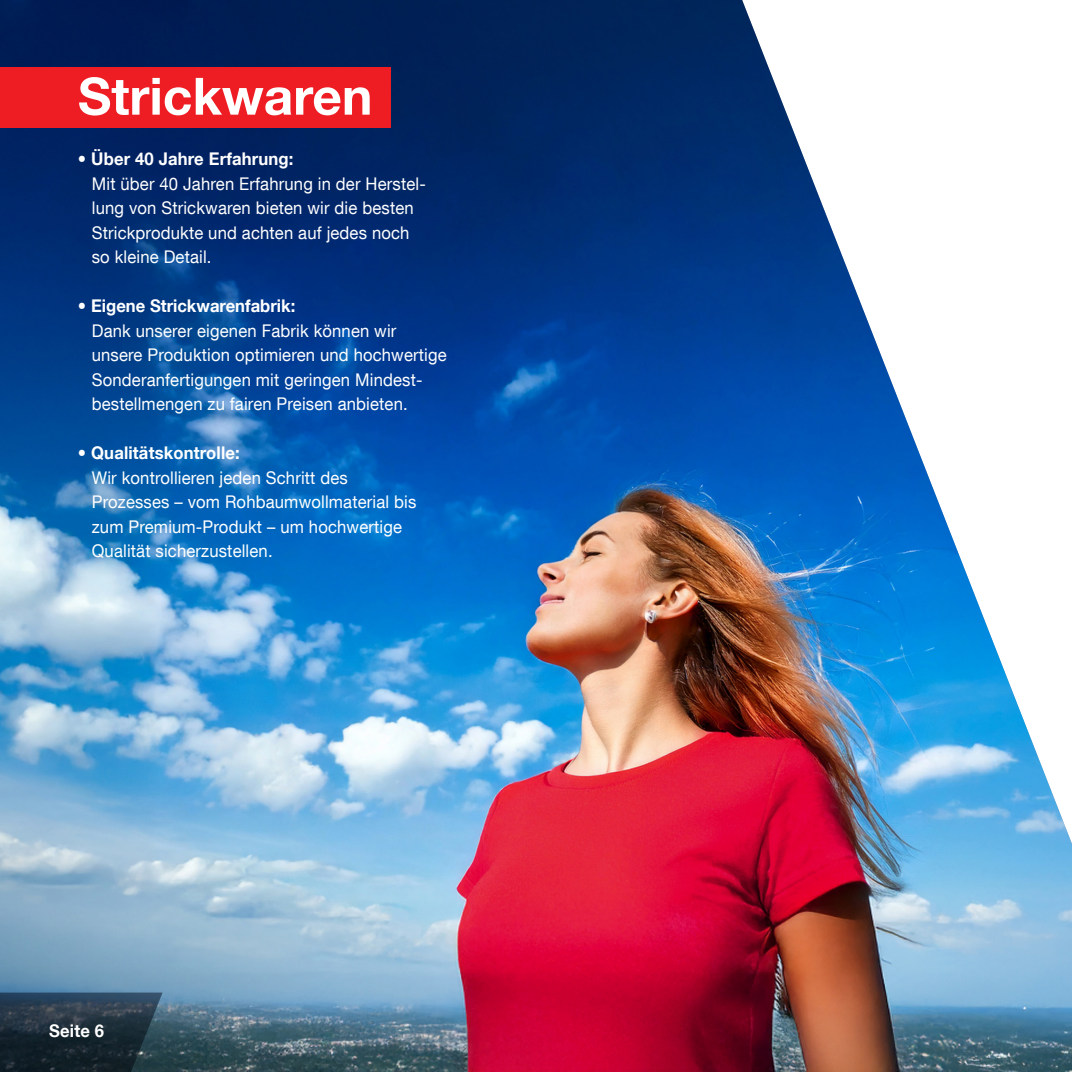
<style>
.page{position:relative;width:1072px;height:1072px;background:#fff}
.page>*{position:absolute;margin:0;border:0;box-sizing:border-box;transform-origin:0 0}
.t1{font:700 51.45px "Helvetica Neue LT Com";color:#fff}
.t2{font:17.5px/24.5px "Helvetica Neue LT Com";letter-spacing:.01em;color:#fff;scale:.95 1}
.t3{font:700 17.5px "Helvetica Neue LT Com";letter-spacing:.01em;color:#fff;scale:.95 1}
.s1{font-weight:700}
</style>
<div class="page">
<img style="left:0;top:0;width:1071px;height:1071px">
<svg style="left:0;top:992px;width:162px;height:79px;background:#21333f"></svg>
<div style="left:0;top:67px;width:391px;height:60px;background:#ee1d23"></div>
<h1 class="t1" style="left:78px;top:64px;width:296px">Strickwaren</h1>
<p class="t2" style="left:92px;top:146px;width:353px;text-indent:-14px">• <span class="s1">Über 40 Jahre Erfahrung:<br></span>Mit über 40 Jahren Erfahrung in der Herstel&shy;lung von Strickwaren bieten wir die besten Strickprodukte und achten auf jedes noch so kleine Detail.</p>
<p class="t2" style="left:92px;top:293px;width:375px;text-indent:-14px">• <span class="s1">Eigene Strickwarenfabrik:<br></span>Dank unserer eigenen Fabrik können wir unsere Produktion optimieren und hochwertige Sonderanfertigungen mit geringen Mindest&shy;bestellmengen zu fairen Preisen anbieten.</p>
<p class="t2" style="left:92px;top:440px;width:343px;text-indent:-14px">• <span class="s1">Qualitätskontrolle:<br></span>Wir kontrollieren jeden Schritt des Prozesses – vom Rohbaumwollmaterial bis zum Premium-Produkt – um hochwertige Qualität sicherzustellen.</p>
<p class="t3" style="left:49px;top:1019px;width:59px">Seite 6</p>
</div>
